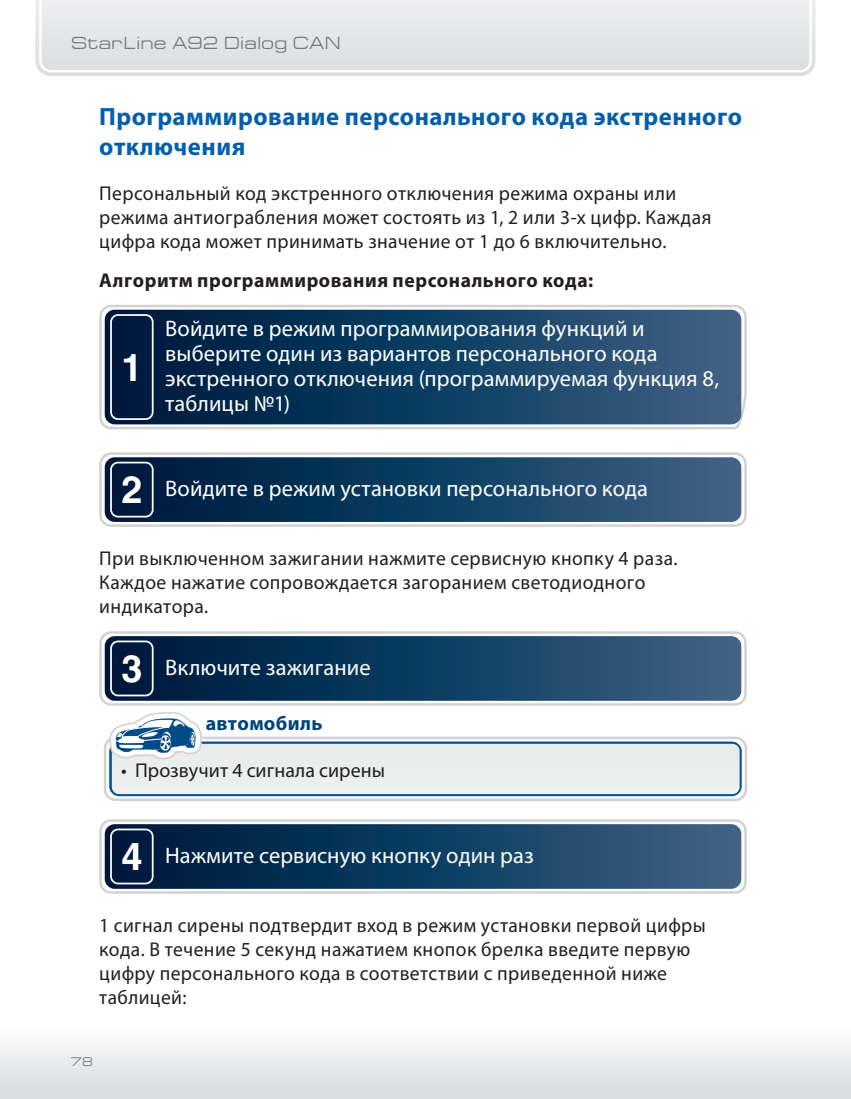
<style>
.page{position:relative;width:851px;height:1099px;background:#fff}
.page>*{position:absolute;margin:0;border:0;box-sizing:border-box;transform-origin:0 0}
.t1{font:700 37.5px "Helios";color:#fff}
.t2{font:700 25px/30px "Myriad Pro";letter-spacing:.02em;color:#015fae}
.t3{font:22.5px/25px "Myriad Pro";letter-spacing:.005em;color:#fff}
.t4{font:20px/24px "Myriad Pro";letter-spacing:.02em;color:#231f20}
.t5{font:700 20px "Myriad Pro";letter-spacing:.03em;color:#231f20}
.t6{font:20px "Myriad Pro";color:#231f20}
.t7{font:700 20px "Myriad Pro";letter-spacing:.015em;color:#004279}
.t8{font:17.5px "Europe Ext";letter-spacing:.025em;color:#76787b}
.t9{font:12.5px "Europe Ext";color:#76787b}
.s1{font-family:"Helios";font-weight:700;font-size:37.5px}
</style>
<div class="page">
<svg style="left:35px;top:0;width:780px;height:76px;background:#dfe0e2"></svg>
<svg style="left:38px;top:0;width:774px;height:74px;background:#e5e6e8"></svg>
<div style="left:0;top:1020px;width:850px;height:78px;background:linear-gradient(to bottom,#fff,#d9dadc)"></div>
<svg style="left:99px;top:305px;width:648px;height:125px"></svg>
<svg style="left:105px;top:310px;width:636px;height:114px;background:#143d61"></svg>
<div style="left:110px;top:314px;width:43px;height:106px;border:2px solid #fff;border-radius:7px"></div>
<div style="left:99px;top:452px;width:647px;height:75px;border:2px solid #d1d2d4;border-radius:11px"></div>
<svg style="left:105px;top:457px;width:636px;height:65px;background:#153e62"></svg>
<div style="left:110px;top:461px;width:43px;height:56px;border:2px solid #fff;border-radius:7px"></div>
<div style="left:99px;top:631px;width:647px;height:74px;border:2px solid #d1d2d4;border-radius:11px"></div>
<svg style="left:105px;top:636px;width:636px;height:63px;background:#284a6b"></svg>
<svg style="left:105px;top:738px;width:640px;height:61px"></svg>
<div style="left:104px;top:736px;width:643px;height:65px;border:2px solid #d1d2d4;border-radius:11px"></div>
<svg style="left:109px;top:741px;width:632px;height:55px"></svg>
<svg style="left:109px;top:638px;width:630px;height:156px"></svg>
<svg style="left:100px;top:820px;width:645px;height:72px"></svg>
<div style="left:99px;top:819px;width:647px;height:74px;border:2px solid #d1d2d4;border-radius:11px"></div>
<svg style="left:105px;top:824px;width:636px;height:64px;background:#153e61"></svg>
<div style="left:110px;top:828px;width:43px;height:56px;border:2px solid #fff;border-radius:7px"></div>
<p class="t8" style="left:71px;top:33px;width:270px">StarLine А92 Dialog CAN</p>
<p class="t2" style="left:99px;top:101px;width:644px">Программирование персонального кода экстренного отключения</p>
<p class="t4" style="left:99px;top:181px;width:613px">Персональный код экстренного отключения режима охраны или режима антиограбления может состоять из 1, 2 или 3-х цифр. Каждая цифра кода может принимать значение от 1 до 6 включительно.</p>
<p class="t5" style="left:99px;top:267px;width:495px">Алгоритм программирования персонального кода:</p>
<h1 class="t1" style="left:121px;top:345px;width:23px">1</h1>
<p class="t3" style="left:165px;top:315px;width:555px">Войдите в режим программирования функций и выберите один из вариантов персонального кода экстренного отключения (программируемая функция 8, таблицы №1)</p>
<p class="t3" style="left:121px;top:475px;width:528px"><span class="s1">2</span> Войдите в режим установки персонального кода</p>
<p class="t4" style="left:99px;top:546px;width:579px">При выключенном зажигании нажмите сервисную кнопку 4 раза.<br>Каждое нажатие сопровождается загоранием светодиодного индикатора.</p>
<p class="t3" style="left:121px;top:654px;width:251px"><span class="s1">3</span> Включите зажигание</p>
<p class="t7" style="left:206px;top:709px;width:118px">автомобиль</p>
<p class="t6" style="left:121px;top:757px;width:265px">• Прозвучит 4 сигнала сирены</p>
<p class="t3" style="left:121px;top:842px;width:414px"><span class="s1">4</span> Нажмите сервисную кнопку один раз</p>
<p class="t4" style="left:99px;top:912px;width:608px">1 сигнал сирены подтвердит вход в режим установки первой цифры кода. В течение 5 секунд нажатием кнопок брелка введите первую цифру персонального кода в соответствии с приведенной ниже таблицей:</p>
<p class="t9" style="left:71px;top:1054px;width:23px">78</p>
</div>
